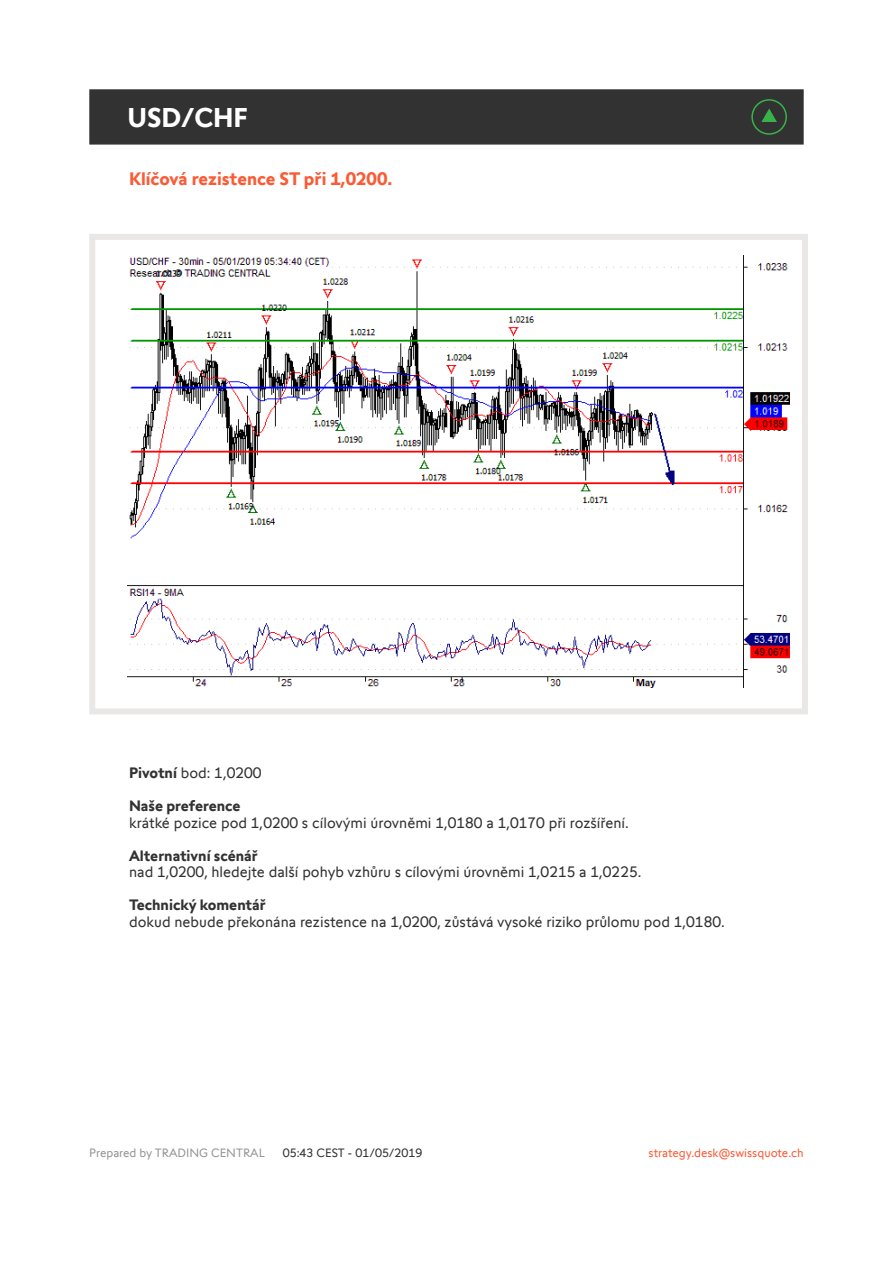
<style>
.page{position:relative;width:893px;height:1263px;background:#fff}
.page>*{position:absolute;margin:0;border:0;box-sizing:border-box;transform-origin:0 0}
.t1{font:700 27px "Swissquote CT";color:#fff}
.t2{font:700 18px "Swissquote CT";color:#fa5b35}
.t3{font:15px "Swissquote CT";color:#323232}
.t4{font:700 15px "Swissquote CT";color:#323232}
.t5{font:12px "Swissquote CT";color:#fa5b35}
.t6{font:12px "Swissquote CT";color:#939598}
.t7{font:12px "Swissquote CT";color:#323232}
.s1{font-weight:700}
</style>
<div class="page">
<div style="left:89px;top:234px;width:719px;height:480px;border:6px solid #e9e8e7"></div>
<div style="left:89px;top:89px;width:715px;height:56px;background:#323232;border:2px solid #323232"></div>
<img style="left:128px;top:255px;width:661px;height:432px">
<svg style="left:751px;top:99px;width:36px;height:36px"></svg>
<h1 class="t1" style="left:128px;top:101px;width:122px">USD/CHF</h1>
<p class="t2" style="left:129px;top:168px;width:265px">Klíčová rezistence ST při 1,0200.</p>
<p class="t3" style="left:129px;top:764px;width:134px"><span class="s1">Pivotní</span> bod: 1,0200</p>
<p class="t4" style="left:129px;top:797px;width:113px">Naše preference</p>
<p class="t3" style="left:129px;top:814px;width:501px">krátké pozice pod 1,0200 s cílovými úrovněmi 1,0180 a 1,0170 při rozšíření.</p>
<p class="t4" style="left:129px;top:846px;width:130px">Alternativní scénář</p>
<p class="t3" style="left:129px;top:863px;width:514px">nad 1,0200, hledejte další pohyb vzhůru s cílovými úrovněmi 1,0215 a 1,0225.</p>
<p class="t4" style="left:129px;top:896px;width:138px">Technický komentář</p>
<p class="t3" style="left:129px;top:913px;width:597px">dokud nebude překonána rezistence na 1,0200, zůstává vysoké riziko průlomu pod 1,0180.</p>
<p class="t6" style="left:89px;top:1145px;width:177px">Prepared by TRADING CENTRAL</p>
<p class="t7" style="left:283px;top:1145px;width:141px">05:43 CEST - 01/05/2019</p>
<p class="t5" style="left:649px;top:1145px;width:157px">strategy.desk@swissquote.ch</p>
</div>
